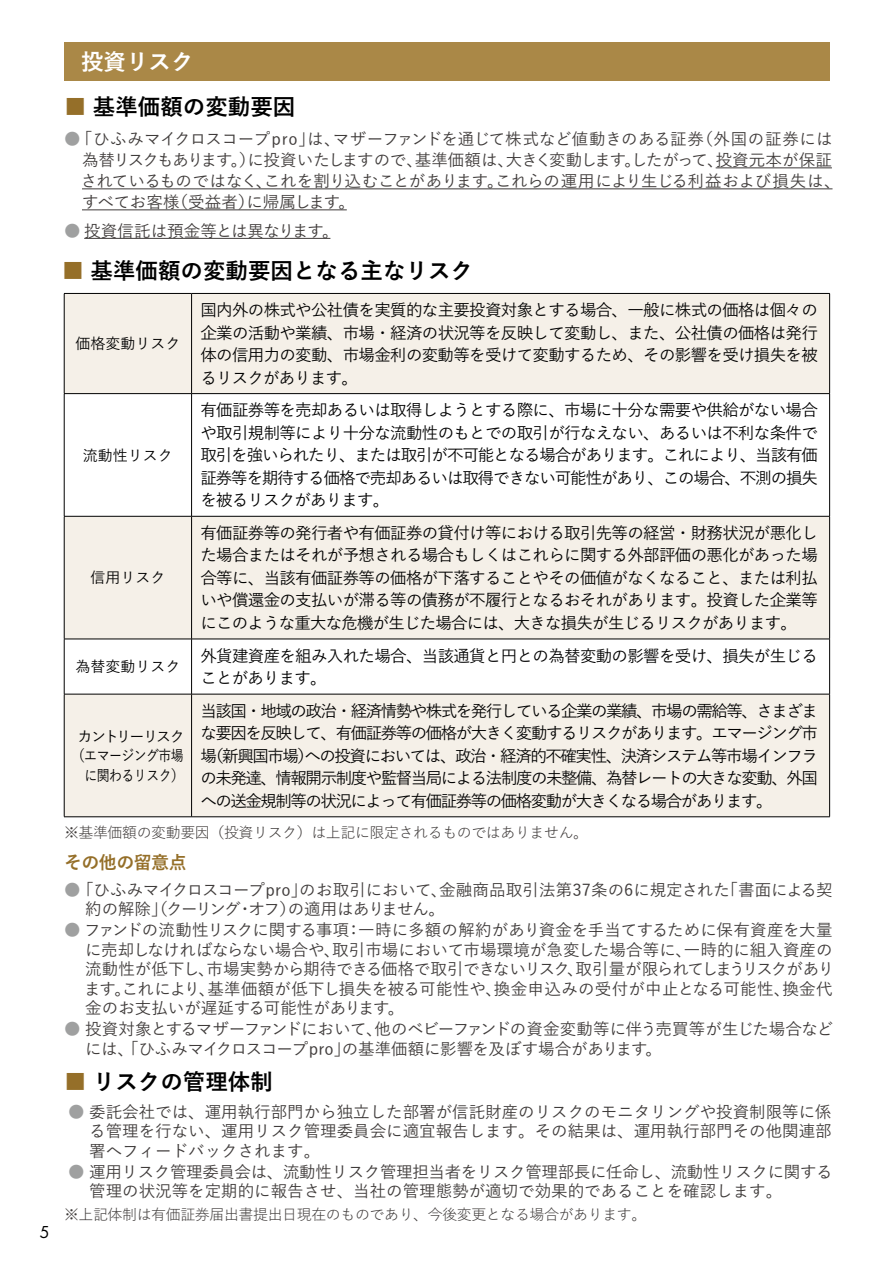
<style>
.page{position:relative;width:893px;height:1263px;background:#fff}
.page>*{position:absolute;margin:0;border:0;box-sizing:border-box;transform-origin:0 0}
.t1{font:700 22.5px "Yu Go Pr 6 N";color:#000}
.t2{font:700 22.5px "Yu Go Pr 6 N";color:#fff}
.t3{font:700 18px "Yu Go Pr 6 N";letter-spacing:-.03em;color:#956f29}
.t4{font:18px "Futura PT";color:#000}
.t5{font:500 16.5px/22.5px "Yu Go Pr 6 N";letter-spacing:-.05em;color:#000;text-align:justify}
.t6{font:500 16.5px/19.5px "Yu Go Pr 6 N";color:#3f3b3a;text-align:justify}
.t7{font:500 16.5px/21px "Yu Go Pr 6 N";letter-spacing:-.02em;color:#3f3b3a}
.t8{font:15px "Yu Go Pr 6 N";letter-spacing:-.03em;color:#3e3a39}
.t9{font:500 15px "Yu Go Pr 6 N";color:#000}
.t10{font:500 15px/19.5px "Yu Go Pr 6 N";letter-spacing:-.04em;color:#000;text-align:right}
.s1{color:#956f29}
.s2{color:#9fa0a0}
</style>
<div class="page">
<hr style="left:716px;top:167px;width:116px;height:1px;background:#3f3b3a">
<hr style="left:82px;top:188px;width:750px;height:1px;background:#3f3b3a">
<hr style="left:82px;top:209px;width:265px;height:1px;background:#3f3b3a">
<hr style="left:84px;top:238px;width:246px;height:1px;background:#3f3b3a">
<div style="left:64px;top:43px;width:765px;height:38px;background:#aa8847"></div>
<div style="left:65px;top:294px;width:764px;height:522px;background:#f5f0e8"></div>
<svg style="left:65px;top:394px;width:764px;height:300px"></svg>
<hr style="left:64px;top:293px;width:128px;height:1px;background:#000">
<hr style="left:64px;top:294px;width:1px;height:99px;background:#000">
<hr style="left:192px;top:293px;width:638px;height:1px;background:#000">
<hr style="left:191px;top:294px;width:1px;height:99px;background:#000">
<hr style="left:829px;top:294px;width:1px;height:99px;background:#000">
<hr style="left:64px;top:393px;width:128px;height:1px;background:#000">
<hr style="left:64px;top:394px;width:1px;height:122px;background:#000">
<hr style="left:192px;top:393px;width:638px;height:1px;background:#000">
<hr style="left:191px;top:394px;width:1px;height:122px;background:#000">
<hr style="left:829px;top:394px;width:1px;height:122px;background:#000">
<hr style="left:64px;top:516px;width:128px;height:1px;background:#000">
<hr style="left:64px;top:516px;width:1px;height:123px;background:#000">
<hr style="left:192px;top:516px;width:638px;height:1px;background:#000">
<hr style="left:191px;top:516px;width:1px;height:123px;background:#000">
<hr style="left:829px;top:516px;width:1px;height:123px;background:#000">
<hr style="left:64px;top:639px;width:128px;height:1px;background:#000">
<hr style="left:64px;top:639px;width:1px;height:55px;background:#000">
<hr style="left:192px;top:639px;width:638px;height:1px;background:#000">
<hr style="left:191px;top:639px;width:1px;height:55px;background:#000">
<hr style="left:829px;top:639px;width:1px;height:55px;background:#000">
<hr style="left:64px;top:694px;width:128px;height:1px;background:#000">
<hr style="left:64px;top:694px;width:1px;height:122px;background:#000">
<hr style="left:192px;top:694px;width:638px;height:1px;background:#000">
<hr style="left:191px;top:694px;width:1px;height:122px;background:#000">
<hr style="left:829px;top:694px;width:1px;height:122px;background:#000">
<hr style="left:64px;top:816px;width:128px;height:1px;background:#000">
<hr style="left:192px;top:816px;width:638px;height:1px;background:#000">
<p class="t4" style="left:40px;top:1221px;width:12px">5</p>
<h1 class="t2" style="left:81px;top:49px;width:114px">投資リスク</h1>
<h1 class="t1" style="left:64px;top:94px;width:233px"><span class="s1">■</span> 基準価額の変動要因</h1>
<p class="t7" style="left:81px;top:127px;width:761px;text-indent:-17px"><span class="s2">●</span> ｢ひふみマイクロスコープpro」は、マザーファンドを通じて株式など値動きのある証券（外国の証券には為替リスクもあります。）に投資いたしますので、基準価額は、大きく変動します。したがって、投資元本が保証されているものではなく、これを割り込むことがあります。これらの運用により生じる利益および損失は、すべてお客様（受益者）に帰属します。</p>
<p class="t6" style="left:64px;top:219px;width:276px"><span class="s2">●</span> 投資信託は預金等とは異なります。</p>
<h1 class="t1" style="left:62px;top:259px;width:413px"><span class="s1">■</span> 基準価額の変動要因となる主なリスク</h1>
<p class="t9" style="left:75px;top:330px;width:106px">価格変動リスク</p>
<p class="t9" style="left:83px;top:441px;width:91px">流動性リスク</p>
<p class="t9" style="left:90px;top:564px;width:76px">信用リスク</p>
<p class="t9" style="left:75px;top:653px;width:106px">為替変動リスク</p>
<p class="t10" style="left:72px;top:724px;width:114px">カントリーリスク（エマージング市場に関わるリスク）</p>
<p class="t5" style="left:200px;top:297px;width:619px">国内外の株式や公社債を実質的な主要投資対象とする場合、⼀般に株式の価格は個々の企業の活動や業績、市場・経済の状況等を反映して変動し、また、公社債の価格は発⾏体の信⽤⼒の変動、市場⾦利の変動等を受けて変動するため、その影響を受け損失を被るリスクがあります。</p>
<p class="t5" style="left:200px;top:397px;width:619px">有価証券等を売却あるいは取得しようとする際に、市場に⼗分な需要や供給がない場合や取引規制等により⼗分な流動性のもとでの取引が⾏なえない、あるいは不利な条件で取引を強いられたり、または取引が不可能となる場合があります。これにより、当該有価証券等を期待する価格で売却あるいは取得できない可能性があり、この場合、不測の損失を被るリスクがあります。</p>
<p class="t5" style="left:200px;top:519px;width:619px">有価証券等の発行者や有価証券の貸付け等における取引先等の経営・財務状況が悪化した場合またはそれが予想される場合もしくはこれらに関する外部評価の悪化があった場合等に、当該有価証券等の価格が下落することやその価値がなくなること、または利払いや償還金の支払いが滞る等の債務が不履行となるおそれがあります。投資した企業等にこのような重大な危機が生じた場合には、大きな損失が生じるリスクがあります。</p>
<p class="t5" style="left:200px;top:642px;width:619px">外貨建資産を組み入れた場合、当該通貨と円との為替変動の影響を受け、損失が生じることがあります。</p>
<p class="t5" style="left:200px;top:697px;width:619px">当該国・地域の政治・経済情勢や株式を発⾏している企業の業績、市場の需給等、さまざまな要因を反映して、有価証券等の価格が⼤きく変動するリスクがあります。エマージング市場（新興国市場）への投資においては、政治・経済的不確実性、決済システム等市場インフラの未発達、情報開⽰制度や監督当局による法制度の未整備、為替レートの⼤きな変動、外国への送⾦規制等の状況によって有価証券等の価格変動が⼤きくなる場合があります。</p>
<p class="t8" style="left:64px;top:818px;width:526px">※基準価額の変動要因（投資リスク）は上記に限定されるものではありません。</p>
<p class="t3" style="left:64px;top:852px;width:124px">その他の留意点</p>
<p class="t6" style="left:85px;top:878px;width:749px;text-indent:-21px"><span class="s2">●</span> 「ひふみマイクロスコープpro」のお取引において、金融商品取引法第37条の6に規定された「書面による契約の解除｣（クーリング・オフ）の適用はありません。</p>
<p class="t6" style="left:84px;top:918px;width:752px;text-indent:-20px"><span class="s2">●</span> ファンドの流動性リスクに関する事項：一時に多額の解約があり資金を手当てするために保有資産を大量に売却しなければならない場合や、取引市場において市場環境が急変した場合等に、一時的に組入資産の流動性が低下し、市場実勢から期待できる価格で取引できないリスク、取引量が限られてしまうリスクがあります。これにより、基準価額が低下し損失を被る可能性や、換金申込みの受付が中止となる可能性、換金代金のお支払いが遅延する可能性があります。</p>
<p class="t7" style="left:85px;top:1017px;width:750px;line-height:19.5px;text-indent:-21px"><span class="s2">●</span> 投資対象とするマザーファンドにおいて、他のベビーファンドの資金変動等に伴う売買等が生じた場合などには、「ひふみマイクロスコープpro」の基準価額に影響を及ぼす場合があります。</p>
<h1 class="t1" style="left:64px;top:1069px;width:210px"><span class="s1">■</span> リスクの管理体制</h1>
<p class="t6" style="left:89px;top:1100px;width:744px;text-indent:-21px"><span class="s2">●</span> 委託会社では、運用執行部門から独立した部署が信託財産のリスクのモニタリングや投資制限等に係る管理を行ない、運用リスク管理委員会に適宜報告します。その結果は、運用執行部門その他関連部署へフィードバックされます。</p>
<p class="t7" style="left:89px;top:1160px;width:745px;line-height:19.5px;text-indent:-21px"><span class="s2">●</span> 運用リスク管理委員会は、流動性リスク管理担当者をリスク管理部長に任命し、流動性リスクに関する管理の状況等を定期的に報告させ、当社の管理態勢が適切で効果的であることを確認します。</p>
<p class="t8" style="left:64px;top:1201px;width:584px">※上記体制は有価証券届出書提出日現在のものであり、今後変更となる場合があります。</p>
</div>
